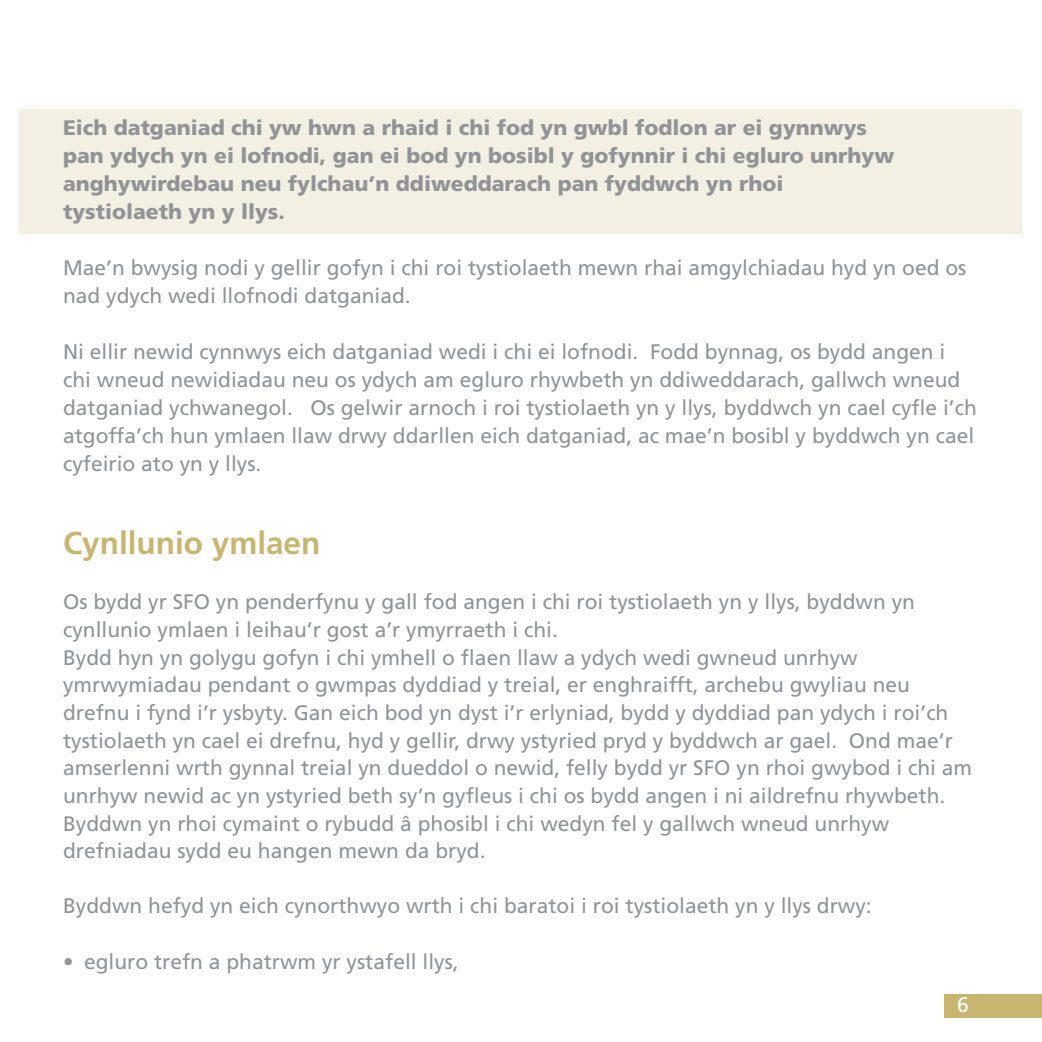
<style>
.page{position:relative;width:1042px;height:1042px;background:#fff}
.page>*{position:absolute;margin:0;border:0;box-sizing:border-box;transform-origin:0 0}
.t1{font:700 31.5px "Frutiger LT Std";color:#c7b570}
.t2{font:21px/27.7px "Frutiger LT Std";color:#919396}
.t3{font:900 21px/28px "Frutiger LT Std";color:#919396}
.t4{font:21px "Frutiger LT Std";color:#fff}
</style>
<div class="page">
<div style="left:20px;top:109px;width:1002px;height:124px;background:#f3efe3"></div>
<div style="left:944px;top:993px;width:98px;height:24px;background:#c7b570"></div>
<p class="t3" style="left:63px;top:113px;width:833px">Eich datganiad chi yw hwn a rhaid i chi fod yn gwbl fodlon ar ei gynnwys pan ydych yn ei lofnodi, gan ei bod yn bosibl y gofynnir i chi egluro unrhyw anghywirdebau neu fylchau’n ddiweddarach pan fyddwch yn rhoi tystiolaeth yn y llys.</p>
<p class="t2" style="left:63px;top:254px;width:905px">Mae’n bwysig nodi y gellir gofyn i chi roi tystiolaeth mewn rhai amgylchiadau hyd yn oed os nad ydych wedi llofnodi datganiad.</p>
<p class="t2" style="left:63px;top:338px;width:915px">Ni ellir newid cynnwys eich datganiad wedi i chi ei lofnodi. Fodd bynnag, os bydd angen i chi wneud newidiadau neu os ydych am egluro rhywbeth yn ddiweddarach, gallwch wneud datganiad ychwanegol. Os gelwir arnoch i roi tystiolaeth yn y llys, byddwch yn cael cyfle i’ch atgoffa’ch hun ymlaen llaw drwy ddarllen eich datganiad, ac mae’n bosibl y byddwch yn cael cyfeirio ato yn y llys.</p>
<h1 class="t1" style="left:63px;top:524px;width:259px">Cynllunio ymlaen</h1>
<p class="t2" style="left:63px;top:588px;width:911px">Os bydd yr SFO yn penderfynu y gall fod angen i chi roi tystiolaeth yn y llys, byddwn yn cynllunio ymlaen i leihau’r gost a’r ymyrraeth i chi.<br>Bydd hyn yn golygu gofyn i chi ymhell o flaen llaw a ydych wedi gwneud unrhyw ymrwymiadau pendant o gwmpas dyddiad y treial, er enghraifft, archebu gwyliau neu drefnu i fynd i’r ysbyty. Gan eich bod yn dyst i’r erlyniad, bydd y dyddiad pan ydych i roi’ch tystiolaeth yn cael ei drefnu, hyd y gellir, drwy ystyried pryd y byddwch ar gael. Ond mae’r amserlenni wrth gynnal treial yn dueddol o newid, felly bydd yr SFO yn rhoi gwybod i chi am unrhyw newid ac yn ystyried beth sy’n gyfleus i chi os bydd angen i ni aildrefnu rhywbeth.<br>Byddwn yn rhoi cymaint o rybudd â phosibl i chi wedyn fel y gallwch wneud unrhyw drefniadau sydd eu hangen mewn da bryd.</p>
<p class="t2" style="left:63px;top:892px;width:810px">Byddwn hefyd yn eich cynorthwyo wrth i chi baratoi i roi tystiolaeth yn y llys drwy:</p>
<p class="t2" style="left:63px;top:948px;width:397px">• egluro trefn a phatrwm yr ystafell llys,</p>
<p class="t4" style="left:957px;top:992px;width:13px">6</p>
</div>
